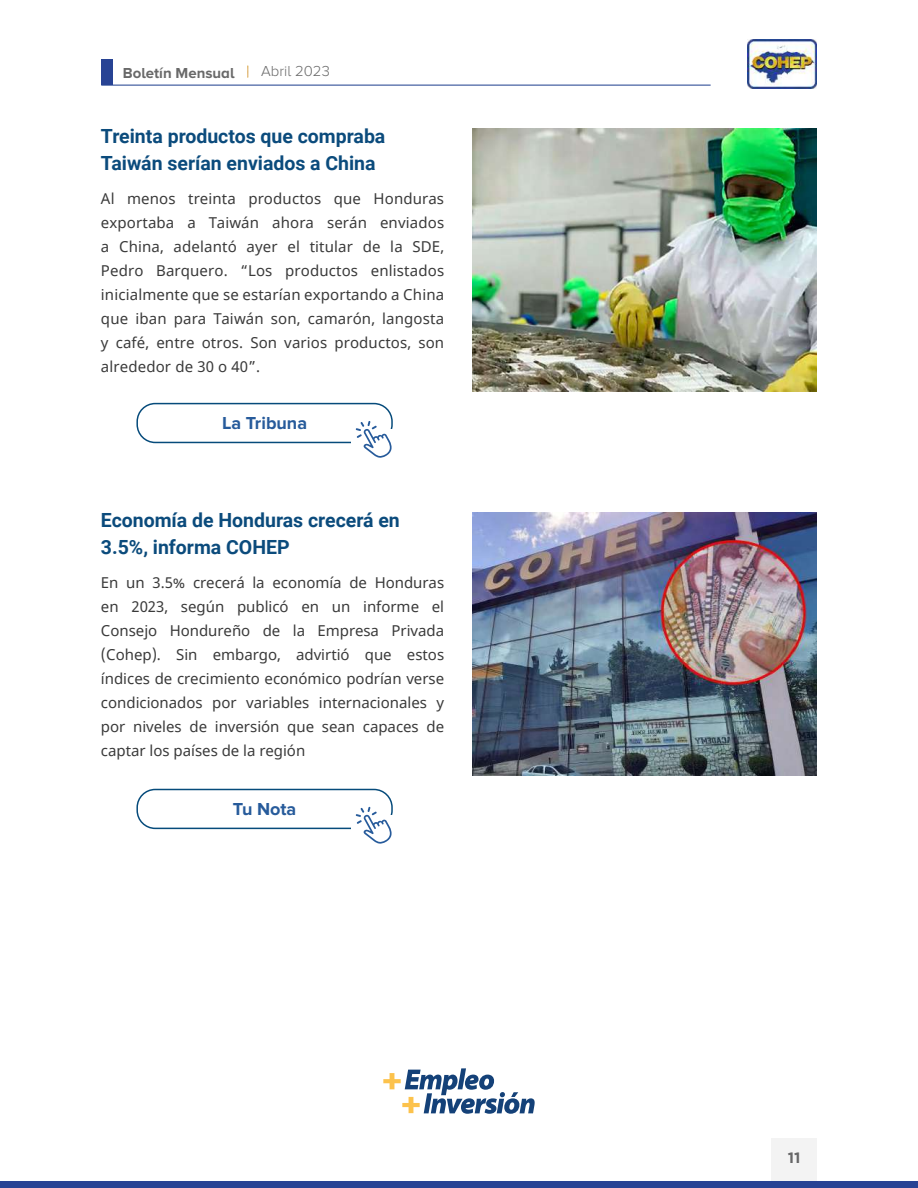
<style>
.page{position:relative;width:918px;height:1188px;background:#fff}
.page>*{position:absolute;margin:0;border:0;box-sizing:border-box;transform-origin:0 0}
.t1{font:700 19.5px/27px "Roboto";color:#0b4b7c}
.t2{font:700 18px "Proxima Nova";color:#275b9b}
.t3{font:15px/24px "Noto Sans";color:#3a3a3a;text-align:justify}
.t4{font:700 15px "Proxima Nova A";color:#696969}
.t5{font:300 15px "Proxima Nova A";color:#696969}
.t6{font:700 15px "Gotham";color:#676768}
</style>
<div class="page">
<img style="left:747px;top:39px;width:70px;height:50px">
<div style="left:771px;top:1138px;width:46px;height:43px;background:#f3f3f3"></div>
<div style="left:101px;top:60px;width:12px;height:25px;background:#284394"></div>
<hr style="left:101px;top:85px;width:610px;height:1px;background:#264592">
<div style="left:0;top:1181px;width:918px;height:7px;background:#284394"></div>
<img style="left:473px;top:128px;width:344px;height:264px">
<img style="left:473px;top:512px;width:344px;height:264px">
<div style="left:136px;top:403px;width:257px;height:40px;border:2px solid #064b7b;border-radius:18px"></div>
<div style="left:351px;top:429px;width:51px;height:29px;background:#fff"></div>
<svg style="left:355px;top:421px;width:37px;height:37px"></svg>
<div style="left:136px;top:789px;width:257px;height:40px;border:2px solid #064b7b;border-radius:18px"></div>
<div style="left:351px;top:815px;width:51px;height:29px;background:#fff"></div>
<svg style="left:355px;top:807px;width:37px;height:37px"></svg>
<svg style="left:383px;top:1068px;width:152px;height:46px"></svg>
<p class="t4" style="left:123px;top:64px;width:113px">Boletín Mensual</p>
<p class="t5" style="left:261px;top:63px;width:70px">Abril 2023</p>
<h1 class="t1" style="left:101px;top:122px;width:286px">Treinta productos que compraba<br>Taiwán serían enviados a China</h1>
<p class="t3" style="left:101px;top:187px;width:345px">Al menos treinta productos que Honduras exportaba a Taiwán ahora serán enviados a China, adelantó ayer el titular de la SDE, Pedro Barquero. “Los productos enlistados inicialmente que se estarían exportando a China que iban para Taiwán son, camarón, langosta y café, entre otros. Son varios productos, son alrededor de 30 o 40”.</p>
<p class="t2" style="left:222px;top:413px;width:87px">La Tribuna</p>
<h1 class="t1" style="left:101px;top:506px;width:300px">Economía de Honduras crecerá en<br>3.5%, informa COHEP</h1>
<p class="t3" style="left:101px;top:571px;width:345px">En un 3.5% crecerá la economía de Honduras en 2023, según publicó en un informe el Consejo Hondureño de la Empresa Privada (Cohep). Sin embargo, advirtió que estos índices de crecimiento económico podrían verse condicionados por variables internacionales y por niveles de inversión que sean capaces de captar los países de la región</p>
<p class="t2" style="left:233px;top:799px;width:65px">Tu Nota</p>
<p class="t6" style="left:788px;top:1149px;width:14px">11</p>
</div>
